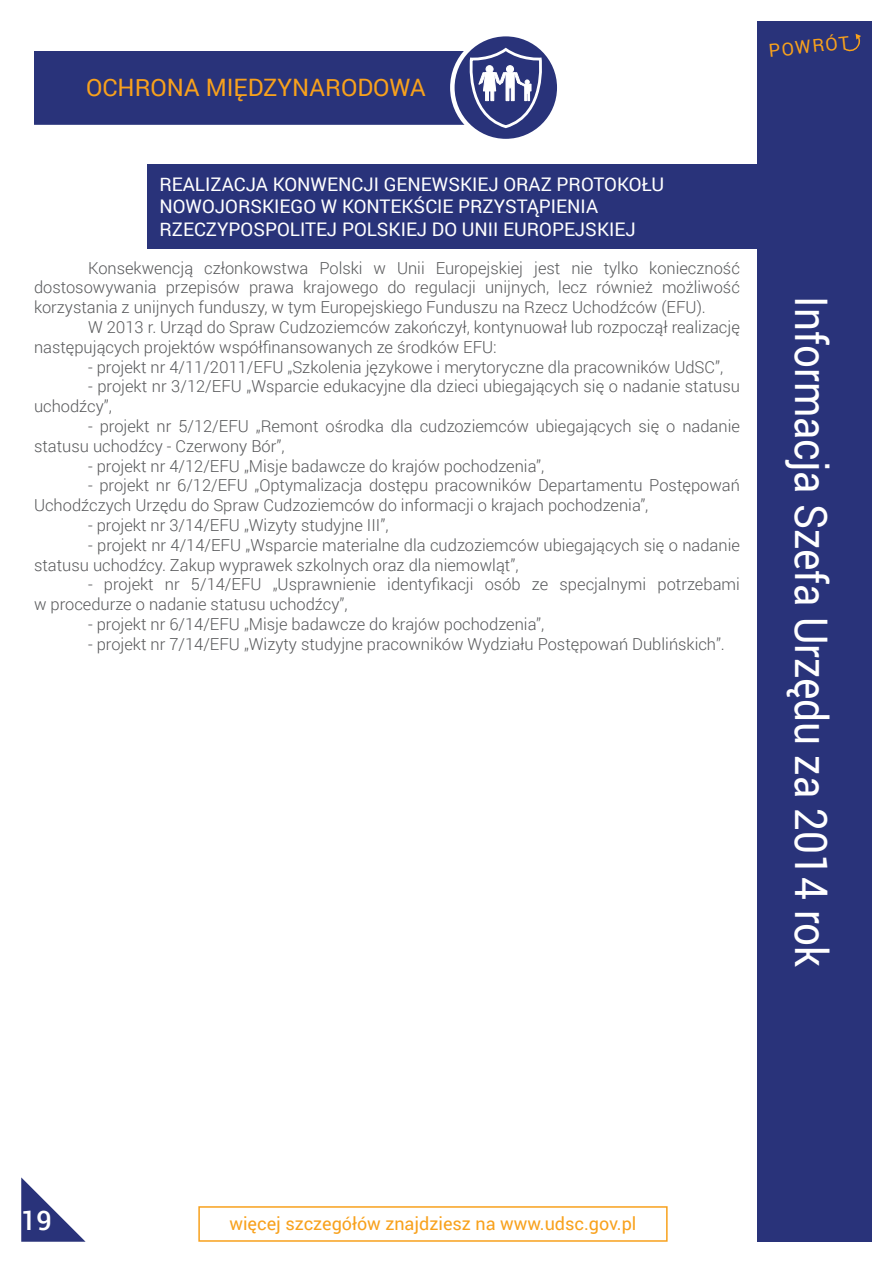
<style>
.page{position:relative;width:893px;height:1263px;background:#fff}
.page>*{position:absolute;margin:0;border:0;box-sizing:border-box;transform-origin:0 0}
.t1{font:45px "Roboto";color:#fff;scale:.9 1}
.t2{font:500 27px "Roboto";color:#fff}
.t3{font:24px "Roboto";color:#f8a11c}
.t4{font:18.75px "Roboto";color:#fff}
.t5{font:18px "Roboto";color:#f8a11c}
.t6{font:300 16.5px/19.8px "Roboto";color:#57585a}
</style>
<div class="page">
<div style="left:757px;top:21px;width:115px;height:1221px;background:#29337a"></div>
<div style="left:147px;top:164px;width:618px;height:85px;background:#29337a"></div>
<div style="left:198px;top:1206px;width:470px;height:36px;border:2px solid #f8a11c"></div>
<svg style="left:21px;top:1177px;width:65px;height:65px"></svg>
<div style="left:35px;top:52px;width:442px;height:72px;background:#29337a"></div>
<div style="left:34px;top:51px;width:444px;height:74px;border:2px solid #29337a"></div>
<svg style="left:452px;top:34px;width:107px;height:107px;fill:#29337a"></svg>
<div style="left:450px;top:32px;width:111px;height:111px;border:4px solid #fff;border-radius:50%"></div>
<svg style="left:470px;top:48px;width:72px;height:80px"></svg>
<svg style="left:844px;top:34px;width:17px;height:18px"></svg>
<p class="t3" style="left:86px;top:71px;width:341px">OCHRONA MIĘDZYNARODOWA</p>
<p class="t4" style="left:159px;top:171px;width:506px">REALIZACJA KONWENCJI GENEWSKIEJ ORAZ PROTOKOŁU</p>
<p class="t4" style="left:159px;top:193px;width:440px">NOWOJORSKIEGO W KONTEKŚCIE PRZYSTĄPIENIA</p>
<p class="t4" style="left:159px;top:216px;width:478px">RZECZYPOSPOLITEJ POLSKIEJ DO UNII EUROPEJSKIEJ</p>
<p class="t6" style="left:34px;top:257px;width:707px;text-align:justify;text-indent:54px">Konsekwencją członkowstwa Polski w Unii Europejskiej jest nie tylko konieczność dostosowywania przepisów prawa krajowego do regulacji unijnych, lecz również możliwość korzystania z unijnych funduszy, w tym Europejskiego Funduszu na Rzecz Uchodźców (EFU).</p>
<p class="t6" style="left:34px;top:317px;width:707px;text-indent:54px">W 2013 r. Urząd do Spraw Cudzoziemców zakończył, kontynuował lub rozpoczął realizację następujących projektów współfinansowanych ze środków EFU:</p>
<p class="t6" style="left:88px;top:356px;width:637px">- projekt nr 4/11/2011/EFU „Szkolenia językowe i merytoryczne dla pracowników UdSC”,</p>
<p class="t6" style="left:34px;top:376px;width:707px;text-indent:54px">- projekt nr 3/12/EFU „Wsparcie edukacyjne dla dzieci ubiegających się o nadanie statusu uchodźcy”,</p>
<p class="t6" style="left:34px;top:416px;width:707px;text-indent:54px">- projekt nr 5/12/EFU „Remont ośrodka dla cudzoziemców ubiegających się o nadanie statusu uchodźcy - Czerwony Bór”,</p>
<p class="t6" style="left:88px;top:455px;width:458px">- projekt nr 4/12/EFU „Misje badawcze do krajów pochodzenia”,</p>
<p class="t6" style="left:34px;top:475px;width:707px;text-indent:54px">- projekt nr 6/12/EFU „Optymalizacja dostępu pracowników Departamentu Postępowań<br>Uchodźczych Urzędu do Spraw Cudzoziemców do informacji o krajach pochodzenia”,</p>
<p class="t6" style="left:88px;top:515px;width:302px">- projekt nr 3/14/EFU „Wizyty studyjne III”,</p>
<p class="t6" style="left:34px;top:535px;width:707px;text-indent:54px">- projekt nr 4/14/EFU „Wsparcie materialne dla cudzoziemców ubiegających się o nadanie statusu uchodźcy. Zakup wyprawek szkolnych oraz dla niemowląt”,</p>
<p class="t6" style="left:34px;top:574px;width:707px;text-indent:54px">- projekt nr 5/14/EFU „Usprawnienie identyfikacji osób ze specjalnymi potrzebami w procedurze o nadanie statusu uchodźcy”,</p>
<p class="t6" style="left:88px;top:614px;width:458px">- projekt nr 6/14/EFU „Misje badawcze do krajów pochodzenia”,</p>
<p class="t6" style="left:88px;top:634px;width:638px">- projekt nr 7/14/EFU „Wizyty studyjne pracowników Wydziału Postępowań Dublińskich”.</p>
<p class="t5" style="left:767px;top:38px;width:82px;rotate:-6deg">POWRÓT</p>
<p class="t1" style="left:843px;top:296px;width:747px;rotate:90deg">Informacja Szefa Urzędu za 2014 rok</p>
<p class="t2" style="left:21px;top:1202px;width:32px">19</p>
<p class="t5" style="left:229px;top:1211px;width:408px">więcej szczegółów znajdziesz na www.udsc.gov.pl</p>
</div>
